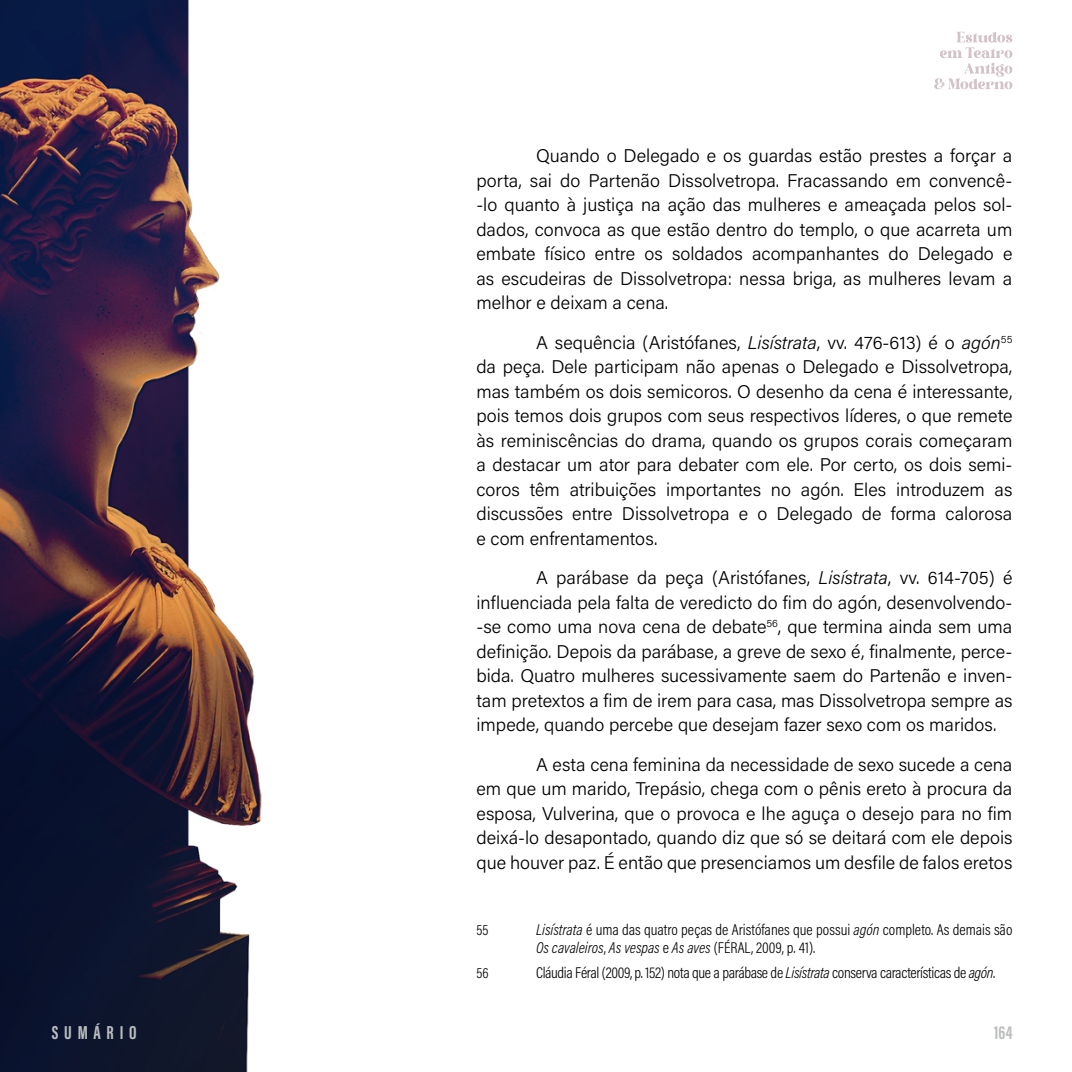
<style>
.page{position:relative;width:1072px;height:1072px;background:#fff}
.page>*{position:absolute;margin:0;border:0;box-sizing:border-box;transform-origin:0 0}
.t1{font:700 19.25px "Acumin Pro Extra Cond";letter-spacing:.3em;color:#bcbec0}
.t2{font:300 18.38px/24.5px "Acumin Pro";color:#000;text-align:justify}
.t3{font:300 15.75px/17.5px "Acumin Pro Cond";letter-spacing:-.01em;color:#000}
.t4{font:300 14.88px "Acumin Pro Cond";color:#000}
.s1{font-style:italic}
</style>
<div class="page">
<img style="left:0;top:0;width:262px;height:1071px">
<svg style="left:934px;top:32px;width:78px;height:57px"></svg>
<p class="t2" style="left:476px;top:143px;width:537px;text-indent:60px">Quando o Delegado e os guardas estão prestes a forçar a porta, sai do Partenão Dissolvetropa. Fracassando em convencê--lo quanto à justiça na ação das mulheres e ameaçada pelos sol&shy;dados, convoca as que estão dentro do templo, o que acarreta um embate físico entre os soldados acompanhantes do Delegado e as escudeiras de Dissolvetropa: nessa briga, as mulheres levam a melhor e deixam a cena.</p>
<p class="t2" style="left:476px;top:329px;width:537px;text-indent:60px">A sequência (Aristófanes, <span class="s1">Lisístrata</span>, vv. 476-613) é o <span class="s1">agón</span><sup>55 </sup>da peça. Dele participam não apenas o Delegado e Dissolvetropa, mas também os dois semicoros. O desenho da cena é interessante, pois temos dois grupos com seus respectivos líderes, o que remete às reminiscências do drama, quando os grupos corais começaram a destacar um ator para debater com ele. Por certo, os dois semi&shy;coros têm atribuições importantes no agón. Eles introduzem as discussões entre Dissolvetropa e o Delegado de forma calorosa e com enfrentamentos.</p>
<p class="t2" style="left:476px;top:565px;width:537px;text-indent:60px">A parábase da peça (Aristófanes, <span class="s1">Lisístrata</span>, vv. 614-705) é influenciada pela falta de veredicto do fim do agón, desenvolvendo--se como uma nova cena de debate<sup>56</sup>, que termina ainda sem uma definição. Depois da parábase, a greve de sexo é, finalmente, perce&shy;bida. Quatro mulheres sucessivamente saem do Partenão e inven&shy;tam pretextos a fim de irem para casa, mas Dissolvetropa sempre as impede, quando percebe que desejam fazer sexo com os maridos.</p>
<p class="t2" style="left:476px;top:751px;width:537px;text-indent:60px">A esta cena feminina da necessidade de sexo sucede a cena em que um marido, Trepásio, chega com o pênis ereto à procura da esposa, Vulverina, que o provoca e lhe aguça o desejo para no fim deixá-lo desapontado, quando diz que só se deitará com ele depois que houver paz. É então que presenciamos um desfile de falos eretos</p>
<p class="t4" style="left:476px;top:920px;width:13px">55</p>
<p class="t3" style="left:536px;top:920px;width:478px"><span class="s1">Lisístrata</span> é uma das quatro peças de Aristófanes que possui <span class="s1">agón</span> completo. As demais são<br><span class="s1">Os cavaleiros</span>, <span class="s1">As vespas</span> e <span class="s1">As aves</span> (FÉRAL, 2009, p. 41).</p>
<p class="t4" style="left:476px;top:963px;width:14px">56</p>
<p class="t3" style="left:536px;top:963px;width:461px">Cláudia Féral (2009, p. 152) nota que a parábase de <span class="s1">Lisístrata</span> conserva características de <span class="s1">agón</span>.</p>
<p class="t1" style="left:52px;top:1020px;width:86px">SUMÁRIO</p>
<p class="t1" style="left:994px;top:1020px;width:20px">164</p>
</div>
